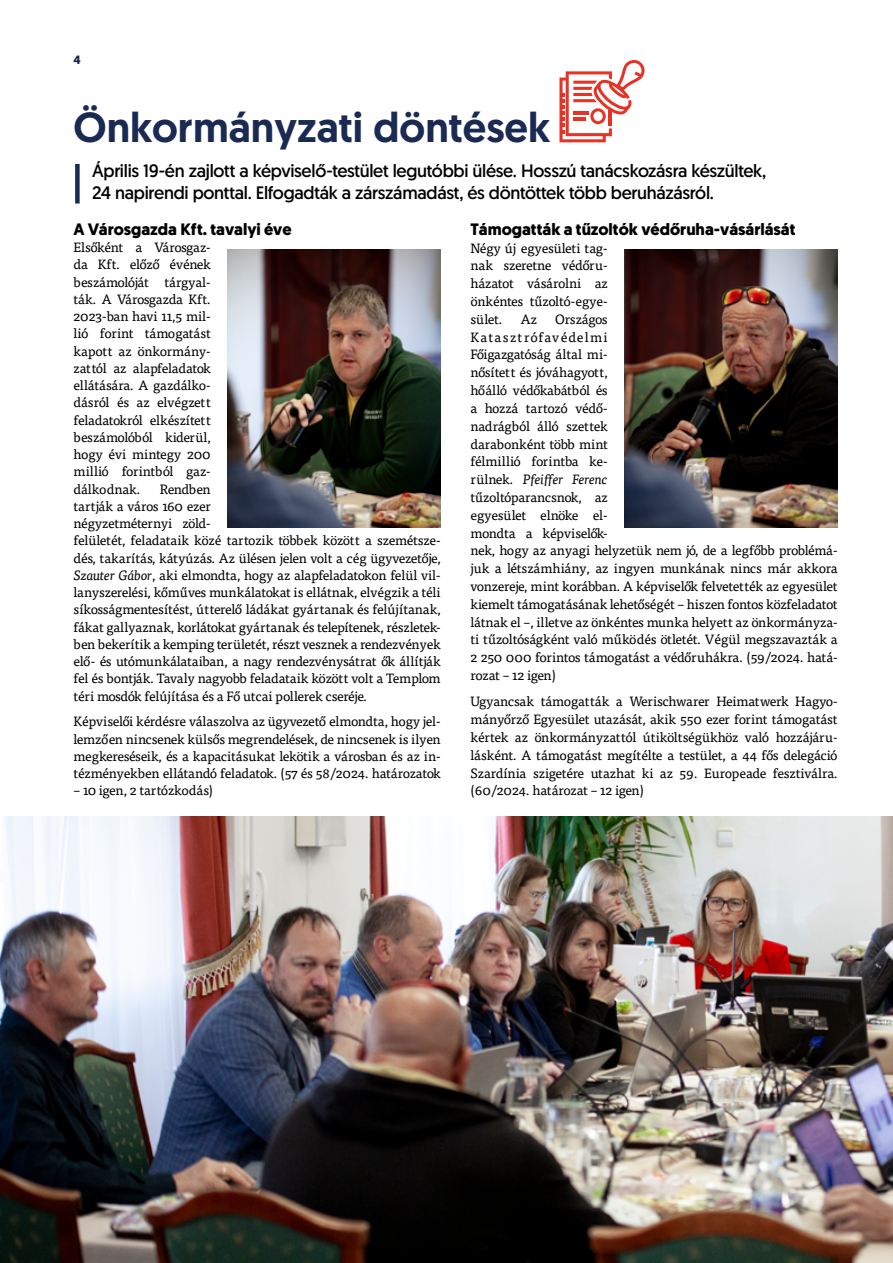
<style>
.page{position:relative;width:893px;height:1263px;background:#fff}
.page>*{position:absolute;margin:0;border:0;box-sizing:border-box;transform-origin:0 0}
.t1{font:500 42px "Geomanist";color:#1a2a53}
.t2{font:18px/21.6px "Geomanist";letter-spacing:-.015em;color:#000}
.t3{font:700 16.5px "Geomanist";color:#000}
.t4{font:13.5px/17.2px "Tisa Pro";letter-spacing:-.02em;color:#000;text-align:justify}
.t5{font:700 12px "Geomanist";color:#1a2a53}
.s1{font-style:italic}
</style>
<div class="page">
<img style="left:0;top:817px;width:893px;height:446px">
<svg style="left:559px;top:60px;width:86px;height:82px"></svg>
<img style="left:228px;top:250px;width:213px;height:277px">
<img style="left:625px;top:250px;width:213px;height:277px">
<div style="left:75px;top:164px;width:5px;height:40px;background:#1a2a53"></div>
<p class="t5" style="left:74px;top:52px;width:9px">4</p>
<h1 class="t1" style="left:74px;top:100px;width:478px">Önkormányzati döntések</h1>
<h2 class="t2" style="left:92px;top:160px;width:675px">Április 19-én zajlott a képviselő-testület legutóbbi ülése. Hosszú tanácskozásra készültek,<br>24 napirendi ponttal. Elfogadták a zárszámadást, és döntöttek több beruházásról.</h2>
<p class="t3" style="left:74px;top:218px;width:220px">A Városgazda Kft. tavalyi éve</p>
<p class="t4" style="left:74px;top:238px;width:139px">Elsőként a Városgaz&shy;da Kft. előző évének beszámolóját tárgyal&shy;ták. A Városgazda Kft.<br>2023-ban havi 11,5 mil&shy;lió forint támogatást kapott az önkormány&shy;zattól az alapfeladatok ellátására. A gazdálko&shy;dásról és az elvégzett feladatokról elkészített beszámolóból kiderül, hogy évi mintegy 200 millió forintból gaz&shy;dálkodnak.</p>
<p class="t4" style="left:74px;top:479px;width:369px;text-align:left;text-indent:86px">Rendben<br>tartják a város 160 ezer<br>négyzetméternyi zöld-<br>felületét, feladataik közé tartozik többek között a szemétsze&shy;dés, takarítás, kátyúzás. Az ülésen jelen volt a cég ügyvezetője, <span class="s1">Szauter Gábor</span>, aki elmondta, hogy az alapfeladatokon felül vil&shy;lanyszerelési, kőműves munkálatokat is ellátnak, elvégzik a téli síkosságmentesítést, útterelő ládákat gyártanak és felújítanak, fákat gallyaznak, korlátokat gyártanak és telepítenek, részletek&shy;ben bekerítik a kemping területét, részt vesznek a rendezvények elő- és utómunkálataiban, a nagy rendezvénysátrat ők állítják fel és bontják. Tavaly nagyobb feladataik között volt a Templom téri mosdók felújítása és a Fő utcai pollerek cseréje.</p>
<p class="t4" style="left:74px;top:712px;width:369px">Képviselői kérdésre válaszolva az ügyvezető elmondta, hogy jel&shy;lemzően nincsenek külsős megrendelések, de nincsenek is ilyen megkereséseik, és a kapacitásukat lekötik a városban és az in&shy;tézményekben ellátandó feladatok. (57 és 58/2024. határozatok</p>
<p class="t4" style="left:74px;top:781px;width:141px">– 10 igen, 2 tartózkodás)</p>
<p class="t3" style="left:470px;top:218px;width:326px">Támogatták a tűzoltók védőruha-vásárlását</p>
<p class="t4" style="left:470px;top:238px;width:139px;line-height:17.9px">Négy új egyesületi tag&shy;nak szeretne védőru&shy;házatot vásárolni az önkéntes tűzoltó-egye&shy;sület.</p>
<p class="t4" style="left:470px;top:309px;width:369px;line-height:17.9px;text-align:left;text-indent:85px">Országos<br>Katasztrófavédelmi<br>Főigazgatóság által mi-<br>nősített és jóváhagyott,<br>hőálló védőkabátból és<br>a hozzá tartozó védő-<br>nadrágból álló szettek<br>darabonként több mint<br>félmillió forintba ke-<br>rülnek. <span class="s1">Pfeiffer Ferenc<br></span>tűzoltóparancsnok, az<br>egyesület elnöke el-<br>mondta a képviselők-<br>nek, hogy az anyagi helyzetük nem jó, de a legfőbb problémá&shy;juk a létszámhiány, az ingyen munkának nincs már akkora vonzereje, mint korábban. A képviselők felvetették az egyesület kiemelt támogatásának lehetőségét – hiszen fontos közfeladatot látnak el –, illetve az önkéntes munka helyett az önkormányza&shy;ti tűzoltóságként való működés ötletét. Végül megszavazták a 2 250 000 forintos támogatást a védőruhákra. (59/2024. hatá&shy;rozat – 12 igen)</p>
<p class="t4" style="left:470px;top:692px;width:369px;line-height:17.9px">Ugyancsak támogatták a Werischwarer Heimatwerk Hagyo&shy;mányőrző Egyesület utazását, akik 550 ezer forint támogatást kértek az önkormányzattól útiköltségükhöz való hozzájáru&shy;lásként. A támogatást megítélte a testület, a 44 fős delegáció Szardínia szigetére utazhat ki az 59. Europeade fesztiválra. (60/2024. határozat – 12 igen)</p>
<p class="t4" style="left:521px;top:310px;width:18px">Az</p>
</div>
